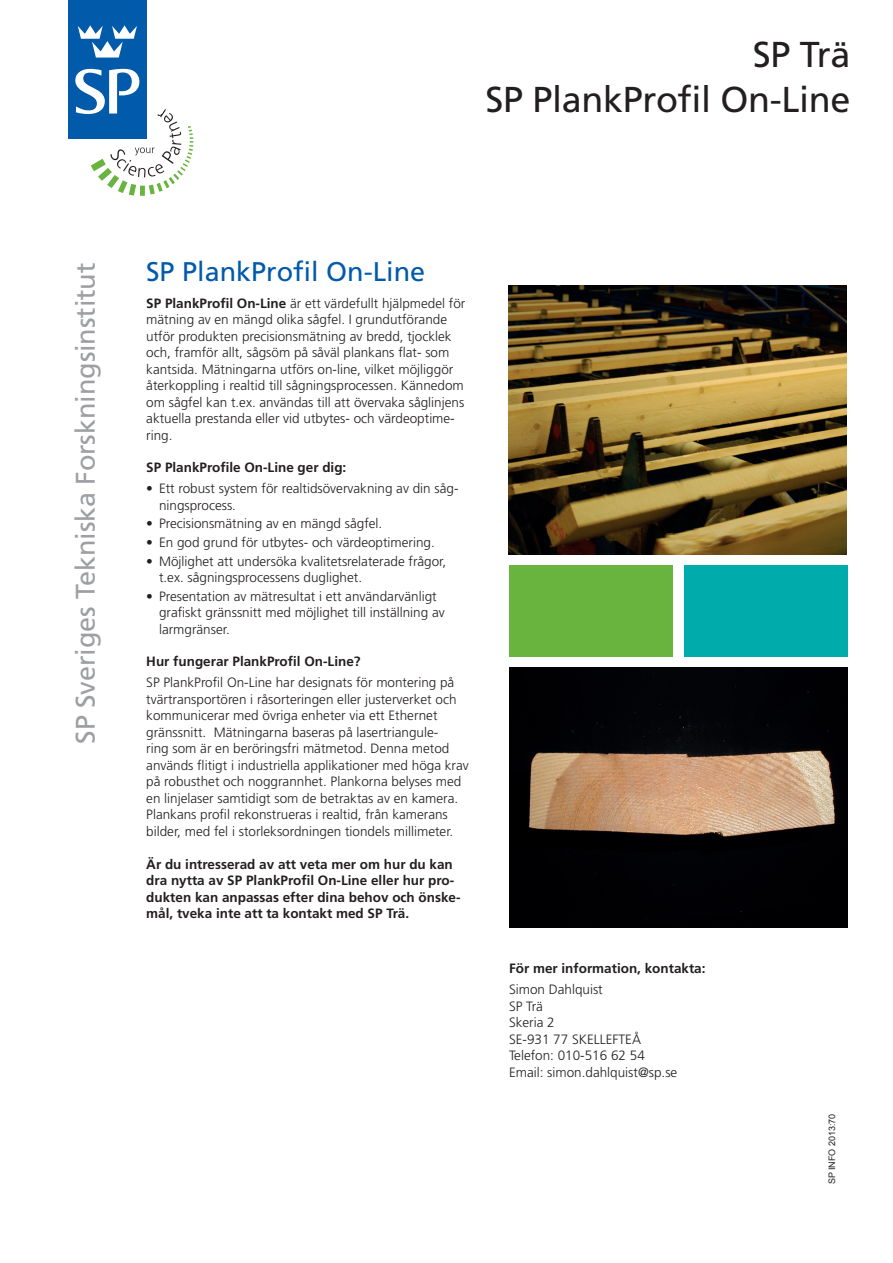
<style>
.page{position:relative;width:893px;height:1263px;background:#fff}
.page>*{position:absolute;margin:0;border:0;box-sizing:border-box;transform-origin:0 0}
.t1{font:36px/45px "Frutiger";letter-spacing:-.01em;color:#231f20;text-align:right}
.t2{font:27px "Frutiger";letter-spacing:-.005em;color:#9d9fa2}
.t3{font:27px "Frutiger";color:#015aaa}
.t4{font:300 13.5px/16.5px "Frutiger";color:#231f20}
.t5{font:700 13.5px/16.5px "Frutiger";color:#231f20}
.t6{font:9px "Arial";color:#231f20}
.s1{font-weight:700}
</style>
<div class="page">
<div style="left:68px;top:0;width:79px;height:139px;background:#015aaa"></div>
<svg style="left:78px;top:25px;width:59px;height:33px"></svg>
<svg style="left:75px;top:68px;width:118px;height:128px"></svg>
<div style="left:509px;top:565px;width:164px;height:91px;background:#69b33f"></div>
<div style="left:684px;top:565px;width:163px;height:91px;background:#00acab"></div>
<img style="left:509px;top:667px;width:339px;height:261px">
<img style="left:508px;top:286px;width:339px;height:268px">
<h1 class="t1" style="left:485px;top:33px;width:366px">SP Trä<br>SP PlankProfil On-Line</h1>
<h2 class="t2" style="left:69px;top:744px;width:483px;rotate:-90deg">SP Sveriges Tekniska Forskningsinstitut</h2>
<h2 class="t3" style="left:146px;top:255px;width:281px">SP PlankProfil On-Line</h2>
<p class="t4" style="left:146px;top:295px;width:321px"><span class="s1">SP PlankProfil On-Line</span> är ett värdefullt hjälpmedel för mätning av en mängd olika sågfel. I grundutförande utför produkten precisionsmätning av bredd, tjocklek och, framför allt, sågsöm på såväl plankans flat- som kantsida. Mätningarna utförs on-line, vilket möjliggör återkoppling i realtid till sågningsprocessen. Kännedom om sågfel kan t.ex. användas till att övervaka såglinjens aktuella prestanda eller vid utbytes- och värdeoptime&shy;ring.</p>
<p class="t5" style="left:146px;top:460px;width:202px">SP PlankProfile On-Line ger dig:</p>
<p class="t4" style="left:159px;top:480px;width:301px;text-indent:-13px">• Ett robust system för realtidsövervakning av din såg&shy;ningsprocess.</p>
<p class="t4" style="left:146px;top:516px;width:238px">• Precisionsmätning av en mängd sågfel.</p>
<p class="t4" style="left:146px;top:534px;width:290px">• En god grund för utbytes- och värdeoptimering.</p>
<p class="t4" style="left:159px;top:553px;width:289px;text-indent:-13px">• Möjlighet att undersöka kvalitetsrelaterade frågor, t.ex. sågningsprocessens duglighet.</p>
<p class="t4" style="left:159px;top:588px;width:287px;text-indent:-13px">• Presentation av mätresultat i ett användarvänligt grafiskt gränssnitt med möjlighet till inställning av larmgränser.</p>
<p class="t5" style="left:146px;top:654px;width:216px">Hur fungerar PlankProfil On-Line?</p>
<p class="t4" style="left:146px;top:674px;width:324px">SP PlankProfil On-Line har designats för montering på tvärtransportören i råsorteringen eller justerverket och kommunicerar med övriga enheter via ett Ethernet gränssnitt. Mätningarna baseras på lasertriangule-<br>ring som är en beröringsfri mätmetod. Denna metod används flitigt i industriella applikationer med höga krav på robusthet och noggrannhet. Plankorna belyses med en linjelaser samtidigt som de betraktas av en kamera.<br>Plankans profil rekonstrueras i realtid, från kamerans bilder, med fel i storleksordningen tiondels millimeter.</p>
<p class="t5" style="left:146px;top:856px;width:316px">Är du intresserad av att veta mer om hur du kan dra nytta av SP PlankProfil On-Line eller hur pro&shy;dukten kan anpassas efter dina behov och önske&shy;mål, tveka inte att ta kontakt med SP Trä.</p>
<p class="t5" style="left:509px;top:960px;width:198px">För mer information, kontakta:</p>
<p class="t4" style="left:509px;top:981px;width:170px">Simon Dahlquist<br>SP Trä<br>Skeria 2<br>SE-931 77 SKELLEFTEÅ<br>Telefon: 010-516 62 54<br>Email: simon.dahlquist@sp.se</p>
<p class="t6" style="left:826px;top:1184px;width:72px;rotate:-90deg">SP INFO 2013:70</p>
</div>
